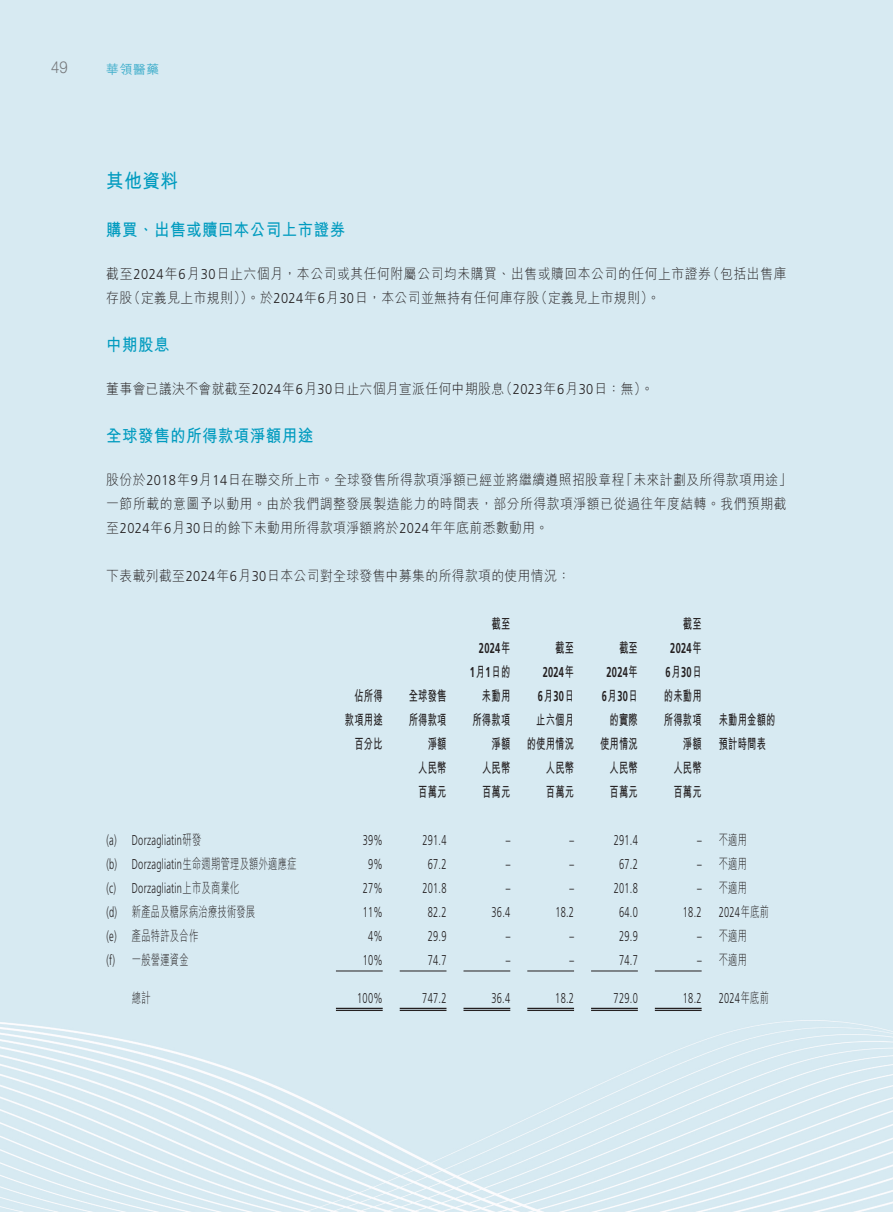
<style>
.page{position:relative;width:893px;height:1212px;background:#d7eaf2}
.page>*{position:absolute;margin:0;border:0;box-sizing:border-box;transform-origin:0 0}
.t1{font:700 19.5px "M Hei HK";color:#009bbf;scale:.9 1}
.t2{font:700 17.25px "M Hei HK";letter-spacing:.03em;color:#009bbf;scale:.9 1}
.t3{font:300 16.5px "Helvetica Neue LT Std";color:#76787b;scale:.9 1}
.t4{font:300 14.25px/24px "M Hei HK";letter-spacing:.03em;color:#231f20;scale:.9 1}
.t5{font:300 14.25px "Frutiger LT Std";letter-spacing:.03em;color:#231f20;scale:.65 1}
.t6{font:700 14.25px/24px "M Hei HK";letter-spacing:.03em;color:#231f20;text-align:right;scale:.65 1}
.t7{font:300 14.25px "M Hei HK";letter-spacing:.03em;color:#231f20;scale:.65 1}
.t8{font:700 14.25px/24px "Frutiger LT Std";letter-spacing:.03em;color:#231f20;text-align:center;scale:.65 1}
.t9{font:500 12.75px "M Hei HK";color:#40aecb}
.s1{font-family:"Frutiger LT Std"}
.s2{font-family:"M Hei HK"}
</style>
<div class="page">
<hr style="left:336px;top:970px;width:47px;height:1px;background:#231f20">
<hr style="left:400px;top:970px;width:46px;height:1px;background:#231f20">
<hr style="left:463px;top:970px;width:47px;height:1px;background:#231f20">
<hr style="left:527px;top:970px;width:47px;height:1px;background:#231f20">
<hr style="left:591px;top:970px;width:47px;height:1px;background:#231f20">
<hr style="left:655px;top:970px;width:47px;height:1px;background:#231f20">
<hr style="left:336px;top:1008px;width:47px;height:1px;background:#231f20">
<hr style="left:336px;top:1010px;width:47px;height:1px;background:#231f20">
<hr style="left:400px;top:1008px;width:46px;height:1px;background:#231f20">
<hr style="left:400px;top:1010px;width:46px;height:1px;background:#231f20">
<hr style="left:463px;top:1008px;width:47px;height:1px;background:#231f20">
<hr style="left:463px;top:1010px;width:47px;height:1px;background:#231f20">
<hr style="left:527px;top:1008px;width:47px;height:1px;background:#231f20">
<hr style="left:527px;top:1010px;width:47px;height:1px;background:#231f20">
<hr style="left:591px;top:1008px;width:47px;height:1px;background:#231f20">
<hr style="left:591px;top:1010px;width:47px;height:1px;background:#231f20">
<hr style="left:655px;top:1008px;width:47px;height:1px;background:#231f20">
<hr style="left:655px;top:1010px;width:47px;height:1px;background:#231f20">
<p class="t3" style="left:51px;top:57px;width:20px">49</p>
<p class="t9" style="left:106px;top:60px;width:55px">華領醫藥</p>
<h1 class="t1" style="left:106px;top:166px;width:81px">其他資料</h1>
<p class="t2" style="left:106px;top:217px;width:267px">購買、出售或贖回本公司上市證券</p>
<p class="t4" style="left:707px;top:261px;width:90px">（包括出售庫</p>
<p class="t4" style="left:535px;top:261px;width:197px;text-indent:-429px">截至<span class="s1">2024</span>年 月<span class="s1">6 30</span>日止六個月，本公司或其任何附屬公司均未購買、出售或贖回本公司的任何上市證券（定義見上市規則。(</p>
<p class="t4" style="left:128px;top:285px;width:459px">（定義見上市規則））。於<span class="s1">2024</span>年 月<span class="s1">6 30</span>日，本公司並無持有任何庫存股</p>
<p class="t4" style="left:106px;top:285px;width:30px">存股</p>
<p class="t2" style="left:106px;top:332px;width:72px">中期股息</p>
<p class="t4" style="left:500px;top:376px;width:172px">（<span class="s1">2023</span>年 月<span class="s1">6 30</span>日：無。(</p>
<p class="t4" style="left:106px;top:376px;width:444px">董事會已議決不會就截至<span class="s1">2024</span>年 月<span class="s1">6 30</span>日止六個月宣派任何中期股息</p>
<p class="t2" style="left:106px;top:423px;width:232px">全球發售的所得款項淨額用途</p>
<p class="t4" style="left:106px;top:467px;width:757px">股份於<span class="s1">2018</span>年 月<span class="s1">9 14</span>日在聯交所上市。全球發售所得款項淨額已經並將繼續遵照招股章程<br>一節所載的意圖予以動用。由於我們調整發展製造能力的時間表，部分所得款項淨額已從過往年度結轉。我們預期截至<span class="s1">2024</span>年 月<span class="s1">6 30</span>日的餘下未動用所得款項淨額將於<span class="s1">2024</span>年年底前悉數動用。</p>
<p class="t4" style="left:106px;top:563px;width:517px">下表載列截至<span class="s1">2024</span>年 月<span class="s1">6 30</span>日本公司對全球發售中募集的所得款項的使用情況：</p>
<p class="t4" style="left:620px;top:467px;width:192px">「未來計劃及所得款項用途「</p>
<p class="t6" style="left:345px;top:682px;width:60px">佔所得款項用途百分比</p>
<p class="t6" style="left:409px;top:682px;width:60px">全球發售所得款項淨額</p>
<p class="t6" style="left:491px;top:610px;width:30px">截至</p>
<p class="t8" style="left:479px;top:636px;width:50px">2024<span class="s2">年</span></p>
<p class="t6" style="left:470px;top:658px;width:64px">月<span class="s1">1 1</span>日的未動用所得款項淨額</p>
<p class="t6" style="left:555px;top:634px;width:30px">截至</p>
<p class="t8" style="left:538px;top:660px;width:57px">2024<span class="s2">年<br>月</span>6 30<span class="s2">日</span></p>
<p class="t6" style="left:527px;top:706px;width:74px">止六個月的使用情況</p>
<p class="t6" style="left:619px;top:634px;width:30px">截至</p>
<p class="t8" style="left:602px;top:660px;width:57px">2024<span class="s2">年<br>月</span>6 30<span class="s2">日</span></p>
<p class="t6" style="left:600px;top:706px;width:60px">的實際使用情況</p>
<p class="t6" style="left:683px;top:610px;width:30px">截至</p>
<p class="t8" style="left:665px;top:636px;width:57px">2024<span class="s2">年<br>月</span>6 30<span class="s2">日</span></p>
<p class="t6" style="left:664px;top:682px;width:60px">的未動用所得款項淨額</p>
<p class="t6" style="left:719px;top:706px;width:89px;text-align:left">未動用金額的預計時間表</p>
<p class="t6" style="left:418px;top:754px;width:45px;text-align:left">人民幣百萬元</p>
<p class="t6" style="left:482px;top:754px;width:45px;text-align:left">人民幣百萬元</p>
<p class="t6" style="left:546px;top:754px;width:45px;text-align:left">人民幣百萬元</p>
<p class="t6" style="left:610px;top:754px;width:45px;text-align:left">人民幣百萬元</p>
<p class="t6" style="left:673px;top:754px;width:45px;text-align:left">人民幣百萬元</p>
<p class="t5" style="left:106px;top:832px;width:17px">) a(</p>
<p class="t5" style="left:132px;top:832px;width:108px">Dorzagliatin<span class="s2">研發</span></p>
<p class="t5" style="left:363px;top:832px;width:32px">39%</p>
<p class="t5" style="left:422px;top:832px;width:39px">291.4</p>
<p class="t5" style="left:506px;top:832px;width:9px">–</p>
<p class="t5" style="left:569px;top:832px;width:9px">–</p>
<p class="t5" style="left:614px;top:832px;width:39px">291.4</p>
<p class="t5" style="left:697px;top:832px;width:9px">–</p>
<p class="t7" style="left:719px;top:832px;width:45px">不適用</p>
<p class="t5" style="left:106px;top:856px;width:18px">) b(</p>
<p class="t5" style="left:132px;top:856px;width:255px">Dorzagliatin<span class="s2">生命週期管理及額外適應症</span></p>
<p class="t5" style="left:368px;top:856px;width:24px">9%</p>
<p class="t5" style="left:428px;top:856px;width:30px">67.2</p>
<p class="t5" style="left:506px;top:856px;width:9px">–</p>
<p class="t5" style="left:569px;top:856px;width:9px">–</p>
<p class="t5" style="left:619px;top:856px;width:30px">67.2</p>
<p class="t5" style="left:697px;top:856px;width:9px">–</p>
<p class="t7" style="left:719px;top:856px;width:45px">不適用</p>
<p class="t5" style="left:106px;top:880px;width:17px">) c(</p>
<p class="t5" style="left:132px;top:880px;width:167px">Dorzagliatin<span class="s2">上市及商業化</span></p>
<p class="t5" style="left:363px;top:880px;width:32px">27%</p>
<p class="t5" style="left:422px;top:880px;width:39px">201.8</p>
<p class="t5" style="left:506px;top:880px;width:9px">–</p>
<p class="t5" style="left:569px;top:880px;width:9px">–</p>
<p class="t5" style="left:614px;top:880px;width:39px">201.8</p>
<p class="t5" style="left:697px;top:880px;width:9px">–</p>
<p class="t7" style="left:719px;top:880px;width:45px">不適用</p>
<p class="t5" style="left:106px;top:904px;width:18px">) d(</p>
<p class="t7" style="left:132px;top:904px;width:192px">新產品及糖尿病治療技術發展</p>
<p class="t5" style="left:363px;top:904px;width:32px">11%</p>
<p class="t5" style="left:428px;top:904px;width:30px">82.2</p>
<p class="t5" style="left:492px;top:904px;width:30px">36.4</p>
<p class="t5" style="left:555px;top:904px;width:30px">18.2</p>
<p class="t5" style="left:619px;top:904px;width:30px">64.0</p>
<p class="t5" style="left:683px;top:904px;width:30px">18.2</p>
<p class="t5" style="left:719px;top:904px;width:79px">2024<span class="s2">年底前</span></p>
<p class="t5" style="left:106px;top:928px;width:17px">) e(</p>
<p class="t7" style="left:132px;top:928px;width:104px">產品特許及合作</p>
<p class="t5" style="left:368px;top:928px;width:24px">4%</p>
<p class="t5" style="left:428px;top:928px;width:30px">29.9</p>
<p class="t5" style="left:506px;top:928px;width:9px">–</p>
<p class="t5" style="left:569px;top:928px;width:9px">–</p>
<p class="t5" style="left:619px;top:928px;width:30px">29.9</p>
<p class="t5" style="left:697px;top:928px;width:9px">–</p>
<p class="t7" style="left:719px;top:928px;width:45px">不適用</p>
<p class="t5" style="left:106px;top:952px;width:15px">) f(</p>
<p class="t7" style="left:132px;top:952px;width:89px">一般營運資金</p>
<p class="t5" style="left:363px;top:952px;width:32px">10%</p>
<p class="t5" style="left:428px;top:952px;width:30px">74.7</p>
<p class="t5" style="left:506px;top:952px;width:9px">–</p>
<p class="t5" style="left:569px;top:952px;width:9px">–</p>
<p class="t5" style="left:619px;top:952px;width:30px">74.7</p>
<p class="t5" style="left:697px;top:952px;width:9px">–</p>
<p class="t7" style="left:719px;top:952px;width:45px">不適用</p>
<p class="t7" style="left:132px;top:990px;width:30px">總計</p>
<p class="t5" style="left:357px;top:989px;width:41px">100%</p>
<p class="t5" style="left:422px;top:989px;width:39px">747.2</p>
<p class="t5" style="left:491px;top:989px;width:30px">36.4</p>
<p class="t5" style="left:555px;top:989px;width:30px">18.2</p>
<p class="t5" style="left:614px;top:989px;width:39px">729.0</p>
<p class="t5" style="left:683px;top:989px;width:30px">18.2</p>
<p class="t5" style="left:719px;top:989px;width:79px">2024<span class="s2">年底前</span></p>
</div>
